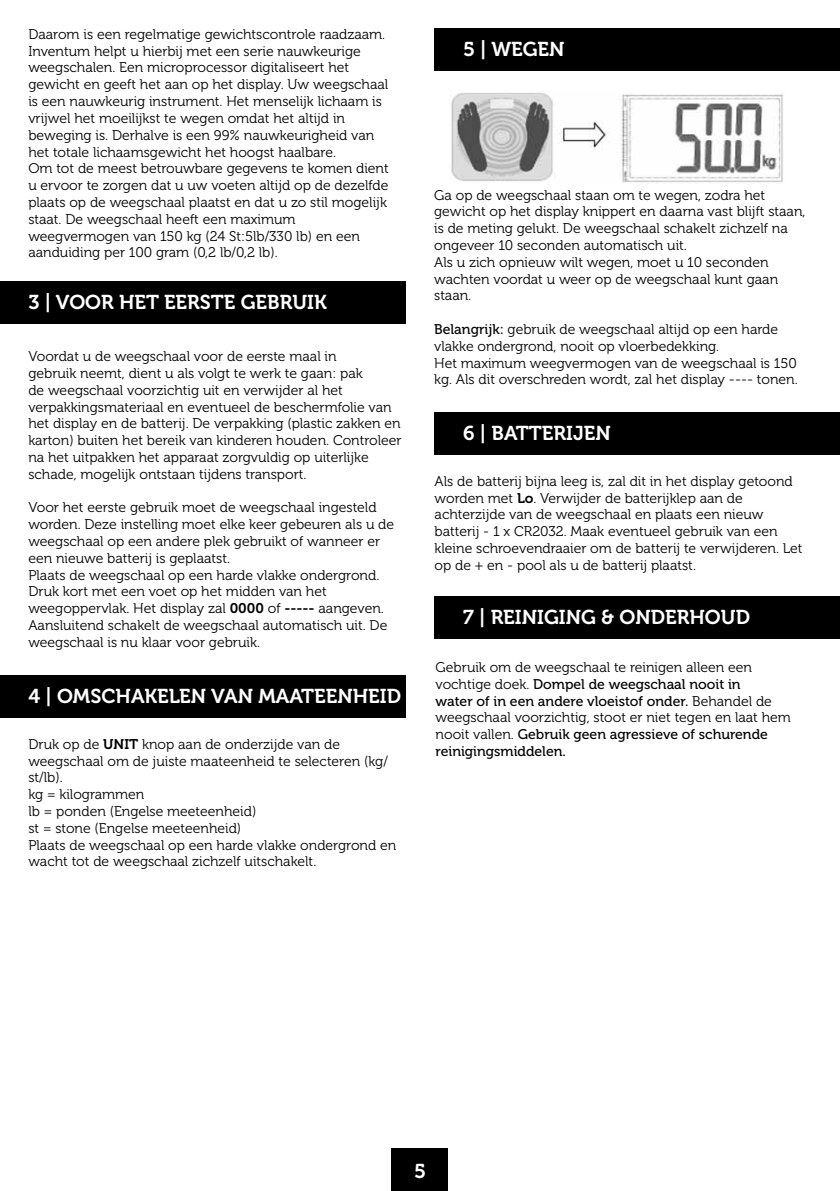
<style>
.page{position:relative;width:840px;height:1191px;background:#fff}
.page>*{position:absolute;margin:0;border:0;box-sizing:border-box;transform-origin:0 0}
.t1{font:20px "Museo 700";color:#fff}
.t2{font:14px/16.8px "Museo 300";color:#000}
.t3{font:14px/16.8px "Museo 500";color:#000}
.s1{font-family:"Museo 700"}
.s2{font-family:"Museo 500"}
.s3{font-family:"Museo 300"}
</style>
<div class="page">
<div style="left:0;top:281px;width:405px;height:42px;background:#000"></div>
<div style="left:0;top:675px;width:405px;height:42px;background:#000"></div>
<div style="left:434px;top:28px;width:405px;height:42px;background:#000"></div>
<div style="left:434px;top:412px;width:405px;height:42px;background:#000"></div>
<div style="left:434px;top:596px;width:405px;height:43px;background:#000"></div>
<div style="left:391px;top:1148px;width:57px;height:43px;background:#000"></div>
<img style="left:619px;top:94px;width:164px;height:89px">
<img style="left:449px;top:92px;width:161px;height:90px">
<p class="t2" style="left:28px;top:26px;width:362px">Daarom is een regelmatige gewichtscontrole raadzaam.<br>Inventum helpt u hierbij met een serie nauwkeurige weegschalen. Een microprocessor digitaliseert het gewicht en geeft het aan op het display. Uw weegschaal is een nauwkeurig instrument. Het menselijk lichaam is vrijwel het moeilijkst te wegen omdat het altijd in beweging is. Derhalve is een 99% nauwkeurigheid van het totale lichaamsgewicht het hoogst haalbare.<br>Om tot de meest betrouwbare gegevens te komen dient u ervoor te zorgen dat u uw voeten altijd op de dezelfde plaats op de weegschaal plaatst en dat u zo stil mogelijk staat. De weegschaal heeft een maximum weegvermogen van 150 kg (24 St:5lb/330 lb) en een aanduiding per 100 gram (0,2 lb/0,2 lb).</p>
<h1 class="t1" style="left:28px;top:290px;width:105px">3 | VOOR HET</h1>
<h1 class="t1" style="left:164px;top:290px;width:13px">EERSTE</h1>
<h1 class="t1" style="left:241px;top:290px;width:87px">GEBRUIK</h1>
<p class="t2" style="left:28px;top:348px;width:374px">Voordat u de weegschaal voor de eerste maal in<br>gebruik neemt, dient u als volgt te werk te gaan: pak<br>de weegschaal voorzichtig uit en verwijder al het verpakkingsmateriaal en eventueel de beschermfolie van het display en de batterij. De verpakking (plastic zakken en karton) buiten het bereik van kinderen houden. Controleer na het uitpakken het apparaat zorgvuldig op uiterlijke schade, mogelijk ontstaan tijdens transport.</p>
<p class="t2" style="left:28px;top:499px;width:367px">Voor het eerste gebruik moet de weegschaal ingesteld worden. Deze instelling moet elke keer gebeuren als u de weegschaal op een andere plek gebruikt of wanneer er een nieuwe batterij is geplaatst.<br>Plaats de weegschaal op een harde vlakke ondergrond.<br>Druk kort met een voet op het midden van het weegoppervlak. Het display zal <span class="s1">0000</span> of <span class="s1">-----</span> aangeven.<br>Aansluitend schakelt de weegschaal automatisch uit. De weegschaal is nu klaar voor gebruik.</p>
<h1 class="t1" style="left:28px;top:684px;width:77px">4 | OMSCHA</h1>
<h1 class="t1" style="left:144px;top:684px;width:26px">KELEN</h1>
<h1 class="t1" style="left:211px;top:684px;width:79px">VAN MAATEENHEID</h1>
<p class="t2" style="left:28px;top:736px;width:369px">Druk op de <span class="s1">UNIT</span> knop aan de onderzijde van de weegschaal om de juiste maateenheid te selecteren (kg/ st/lb).<br>kg = kilogrammen<br>lb = ponden (Engelse meeteenheid)<br>st = stone (Engelse meeteenheid)<br>Plaats de weegschaal op een harde vlakke ondergrond en wacht tot de weegschaal zichzelf uitschakelt.</p>
<h1 class="t1" style="left:463px;top:38px;width:44px">5 | WEGEN</h1>
<p class="t2" style="left:434px;top:187px;width:372px">Ga op de weegschaal staan om te wegen, zodra het gewicht op het display knippert en daarna vast blijft staan, is de meting gelukt. De weegschaal schakelt zichzelf na ongeveer 10 seconden automatisch uit.<br>Als u zich opnieuw wilt wegen, moet u 10 seconden wachten voordat u weer op de weegschaal kunt gaan staan.</p>
<p class="t2" style="left:434px;top:321px;width:365px"><span class="s2">Belangrijk:</span> gebruik de weegschaal altijd op een harde vlakke ondergrond, nooit op vloerbedekking.<br>Het maximum weegvermogen van de weegschaal is 150 kg. Als dit overschreden wordt, zal het display ---- tonen.</p>
<h1 class="t1" style="left:463px;top:422px;width:54px">6 | BATTERI</h1>
<h1 class="t1" style="left:572px;top:422px;width:25px">JEN</h1>
<p class="t2" style="left:434px;top:473px;width:369px">Als de batterij bijna leeg is, zal dit in het display getoond worden met <span class="s1">LO</span>. Verwijder de batterijklep aan de achterzijde van de weegschaal en plaats een nieuw batterij - 1 x CR2032. Maak eventueel gebruik van een kleine schroevendraaier om de batterij te verwijderen. Let op de + en - pool als u de batterij plaatst.</p>
<h1 class="t1" style="left:463px;top:606px;width:41px">7 | REINIGING</h1>
<h1 class="t1" style="left:601px;top:606px;width:49px">&amp; ONDERH</h1>
<h1 class="t1" style="left:704px;top:606px;width:31px">OUD</h1>
<p class="t2" style="left:435px;top:659px;width:318px">Gebruik om de weegschaal te reinigen alleen een</p>
<p class="t3" style="left:435px;top:676px;width:337px"><span class="s3">vochtige doek.</span> Dompel de weegschaal nooit in water of in een andere vloeistof onder. <span class="s3">Behandel de</span></p>
<p class="t2" style="left:435px;top:709px;width:357px">weegschaal voorzichtig, stoot er niet tegen en laat hem</p>
<p class="t3" style="left:435px;top:726px;width:333px"><span class="s3">nooit vallen.</span> Gebruik geen agressieve of schurende reinigingsmiddelen.</p>
<h1 class="t1" style="left:414px;top:1159px;width:13px">5</h1>
</div>
